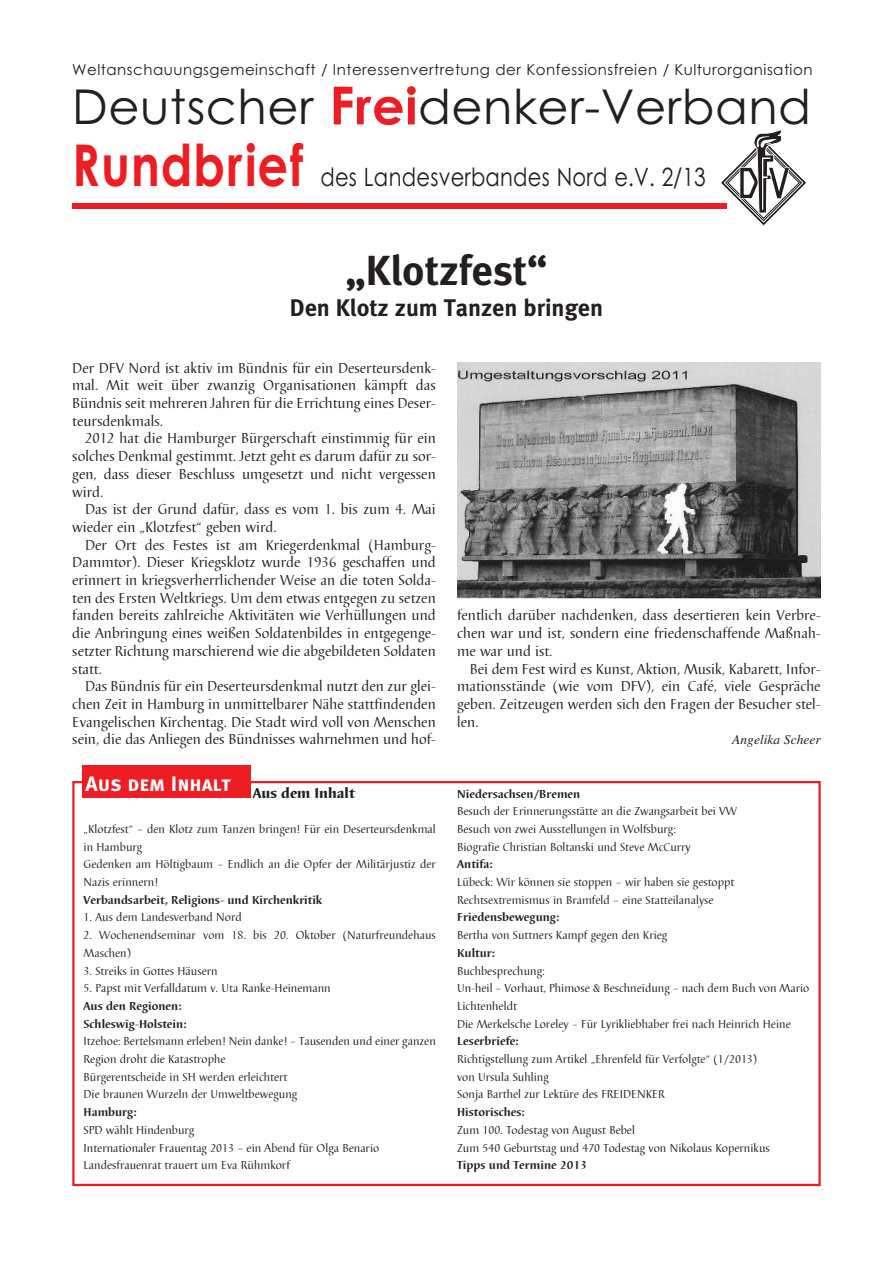
<style>
.page{position:relative;width:893px;height:1263px;background:#fff}
.page>*{position:absolute;margin:0;border:0;box-sizing:border-box;transform-origin:0 0}
.t1{font:700 57.6px "Century Gothic";letter-spacing:.025em;color:#ee1d23;scale:.83 1}
.t2{font:48px "Century Gothic";letter-spacing:.01em;color:#231f20}
.t3{font:700 42px "Meta";color:#231f20}
.t4{font:25.2px "Century Gothic";letter-spacing:.01em;color:#231f20;scale:.83 1}
.t5{font:700 24px "Meta";color:#231f20}
.t6{font:21px "Meta Bold LF Caps";color:#fff}
.t7{font:15px/17.7px "Barbedor";color:#231f20;text-align:justify}
.t8{font:15px "Century Gothic";letter-spacing:.035em;color:#231f20}
.t9{font:14.7px "Barbedor T Heav";color:#231f20}
.t10{font:italic 13.5px "Times";color:#231f20}
.t11{font:12px/17.7px "Barbedor";color:#231f20}
.t12{font:700 12px/17.7px "Barbedor";color:#231f20}
.s1{font-weight:700;font-size:52.5px;color:#ee1d23}
.s2{font-weight:700;font-size:51px;color:#ee1d23}
</style>
<div class="page">
<svg style="left:719px;top:130px;width:87px;height:96px"></svg>
<div style="left:72px;top:203px;width:655px;height:5px;background:#ee1d23"></div>
<div style="left:72px;top:781px;width:749px;height:405px;border:2px solid #ee1d23"></div>
<div style="left:83px;top:766px;width:168px;height:32px;background:#ee1d23"></div>
<img style="left:457px;top:362px;width:364px;height:236px">
<p class="t8" style="left:72px;top:61px;width:742px">Weltanschauungsgemeinschaft / Interessenvertretung der Konfessionsfreien / Kulturorganisation</p>
<h2 class="t2" style="left:72px;top:80px;width:740px">Deutscher <span class="s1">F</span><span class="s2">rei</span>denker-Verband</h2>
<h1 class="t1" style="left:72px;top:133px;width:280px">Rundbrief</h1>
<h3 class="t4" style="left:320px;top:163px;width:466px">des Landesverbandes Nord e.V. 2/13</h3>
<h3 class="t3" style="left:345px;top:246px;width:204px">„Klotzfest“</h3>
<h3 class="t5" style="left:290px;top:294px;width:315px">Den Klotz zum Tanzen bringen</h3>
<p class="t7" style="left:72px;top:360px;width:365px">Der DFV Nord ist aktiv im Bündnis für ein Deserteursdenk&shy;mal. Mit weit über zwanzig Organisationen kämpft das Bündnis seit mehreren Jahren für die Errichtung eines Deser&shy;teursdenkmals.</p>
<p class="t7" style="left:72px;top:431px;width:365px;text-indent:13px">2012 hat die Hamburger Bürgerschaft einstimmig für ein solches Denkmal gestimmt. Jetzt geht es darum dafür zu sor&shy;gen, dass dieser Beschluss umgesetzt und nicht vergessen wird.</p>
<p class="t7" style="left:72px;top:502px;width:365px;text-indent:13px">Das ist der Grund dafür, dass es vom 1. bis zum 4. Mai wieder ein „Klotzfest“ geben wird.</p>
<p class="t7" style="left:72px;top:537px;width:365px;text-indent:13px">Der Ort des Festes ist am Kriegerdenkmal (Hamburg-Dammtor). Dieser Kriegsklotz wurde 1936 geschaffen und erinnert in kriegsverherrlichender Weise an die toten Solda&shy;ten des Ersten Weltkriegs. Um dem etwas entgegen zu setzen fanden bereits zahlreiche Aktivitäten wie Verhüllungen und die Anbringung eines weißen Soldatenbildes in entgegenge&shy;setzter Richtung marschierend wie die abgebildeten Soldaten statt.</p>
<p class="t7" style="left:72px;top:679px;width:365px;text-indent:13px">Das Bündnis für ein Deserteursdenkmal nutzt den zur glei&shy;chen Zeit in Hamburg in unmittelbarer Nähe stattfindenden Evangelischen Kirchentag. Die Stadt wird voll von Menschen sein, die das Anliegen des Bündnisses wahrnehmen und hof-</p>
<h3 class="t6" style="left:86px;top:777px;width:147px">Aus dem Inhalt</h3>
<p class="t9" style="left:253px;top:784px;width:104px">Aus dem Inhalt</p>
<p class="t11" style="left:84px;top:821px;width:354px">„Klotzfest“ – den Klotz zum Tanzen bringen! Für ein Deserteursdenkmal in Hamburg<br>Gedenken am Höltigbaum – Endlich an die Opfer der Militärjustiz der Nazis erinnern!</p>
<p class="t12" style="left:84px;top:892px;width:240px">Verbandsarbeit, Religions- und Kirchenkritik</p>
<p class="t11" style="left:84px;top:910px;width:160px">1. Aus dem Landesverband Nord</p>
<p class="t11" style="left:84px;top:927px;width:354px">2. Wochenendseminar vom 18. bis 20. Oktober (Naturfreundehaus<br>Maschen)</p>
<p class="t11" style="left:84px;top:963px;width:136px">3. Streiks in Gottes Häusern</p>
<p class="t11" style="left:84px;top:980px;width:249px">5. Papst mit Verfalldatum v. Uta Ranke-Heinemann</p>
<p class="t12" style="left:84px;top:998px;width:105px">Aus den Regionen:<br>Schleswig-Holstein:</p>
<p class="t11" style="left:84px;top:1034px;width:354px">Itzehoe: Bertelsmann erleben! Nein danke! – Tausenden und einer ganzen Region droht die Katastrophe<br>Bürgerentscheide in SH werden erleichtert<br>Die braunen Wurzeln der Umweltbewegung</p>
<p class="t12" style="left:84px;top:1104px;width:55px">Hamburg:</p>
<p class="t11" style="left:84px;top:1122px;width:297px">SPD wählt Hindenburg<br>Internationaler Frauentag 2013 – ein Abend für Olga Benario<br>Landesfrauenrat trauert um Eva Rühmkorf</p>
<p class="t7" style="left:457px;top:608px;width:365px">fentlich darüber nachdenken, dass desertieren kein Verbre&shy;chen war und ist, sondern eine friedenschaffende Maßnah&shy;me war und ist.</p>
<p class="t7" style="left:457px;top:661px;width:365px;text-indent:13px">Bei dem Fest wird es Kunst, Aktion, Musik, Kabarett, Infor&shy;mationsstände (wie vom DFV), ein Café, viele Gespräche geben. Zeitzeugen werden sich den Fragen der Besucher stel&shy;len.</p>
<p class="t10" style="left:732px;top:735px;width:90px">Angelika Scheer</p>
<p class="t12" style="left:457px;top:786px;width:125px">Niedersachsen/Bremen</p>
<p class="t11" style="left:457px;top:803px;width:281px">Besuch der Erinnerungsstätte an die Zwangsarbeit bei VW<br>Besuch von zwei Ausstellungen in Wolfsburg:<br>Biografie Christian Boltanski und Steve McCurry</p>
<p class="t12" style="left:457px;top:856px;width:37px">Antifa:</p>
<p class="t11" style="left:457px;top:874px;width:279px">Lübeck: Wir können sie stoppen – wir haben sie gestoppt<br>Rechtsextremismus in Bramfeld – eine Statteilanalyse</p>
<p class="t12" style="left:457px;top:910px;width:104px">Friedensbewegung:</p>
<p class="t11" style="left:457px;top:927px;width:212px">Bertha von Suttners Kampf gegen den Krieg</p>
<p class="t12" style="left:457px;top:945px;width:40px">Kultur:</p>
<p class="t11" style="left:457px;top:963px;width:354px">Buchbesprechung:<br>Un-heil – Vorhaut, Phimose &amp; Beschneidung – nach dem Buch von Mario Lichtenheldt<br>Die Merkelsche Loreley – Für Lyrikliebhaber frei nach Heinrich Heine</p>
<p class="t12" style="left:457px;top:1033px;width:63px">Leserbriefe:</p>
<p class="t11" style="left:457px;top:1051px;width:302px">Richtigstellung zum Artikel „Ehrenfeld für Verfolgte“ (1/2013) von Ursula Suhling<br>Sonja Barthel zur Lektüre des FREIDENKER</p>
<p class="t12" style="left:457px;top:1104px;width:69px">Historisches:</p>
<p class="t11" style="left:457px;top:1122px;width:314px">Zum 100. Todestag von August Bebel<br>Zum 540 Geburtstag und 470 Todestag von Nikolaus Kopernikus</p>
<p class="t12" style="left:457px;top:1157px;width:131px">Tipps und Termine 2013</p>
</div>
